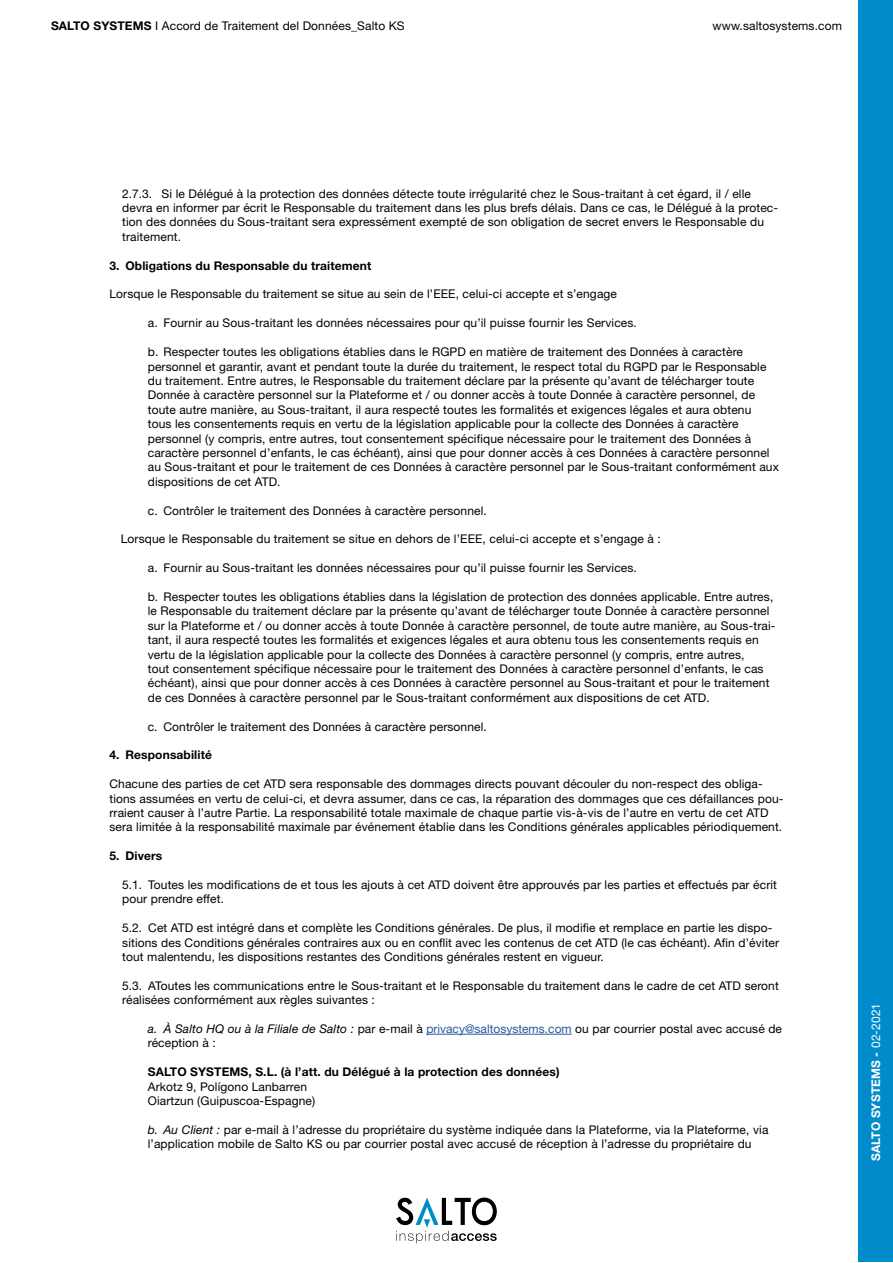
<style>
.page{position:relative;width:893px;height:1263px;background:#fff}
.page>*{position:absolute;margin:0;border:0;box-sizing:border-box;transform-origin:0 0}
.t1{font:12px/14.4px "Helvetica Neue LT Std";letter-spacing:.01em;color:#000}
.t2{font:700 12px "Helvetica Neue LT Std";letter-spacing:.01em;color:#000}
.t3{font:700 12px "Helvetica Neue LT Std";letter-spacing:.01em;color:#fff}
.s1{font-weight:700}
.s2{font-style:italic}
.s3{color:#275b9b}
.s4{font-weight:400}
</style>
<div class="page">
<hr style="left:0;top:1px;width:1px;height:1261px;background:#008bcb">
<div style="left:859px;top:1px;width:34px;height:1261px;background:#008bcb"></div>
<svg style="left:396px;top:1197px;width:101px;height:46px"></svg>
<hr style="left:426px;top:1034px;width:146px;height:1px;background:#275b9b">
<p class="t1" style="left:51px;top:18px;width:355px"><span class="s1">SALTO SYSTEMS</span> I Accord de Traitement del Données_Salto KS</p>
<p class="t1" style="left:713px;top:19px;width:131px">www.saltosystems.com</p>
<p class="t1" style="left:122px;top:186px;width:657px">2.7.3. Si le Délégué à la protection des données détecte toute irrégularité chez le Sous-traitant à cet égard, il / elle devra en informer par écrit le Responsable du traitement dans les plus brefs délais. Dans ce cas, le Délégué à la protec&shy;tion des données du Sous-traitant sera expressément exempté de son obligation de secret envers le Responsable du traitement.</p>
<p class="t2" style="left:109px;top:258px;width:263px">3. Obligations du Responsable du traitement</p>
<p class="t1" style="left:109px;top:287px;width:509px">Lorsque le Responsable du traitement se situe au sein de l’EEE, celui-ci accepte et s’engage</p>
<p class="t1" style="left:148px;top:316px;width:491px">a. Fournir au Sous-traitant les données nécessaires pour qu’il puisse fournir les Services.</p>
<p class="t1" style="left:148px;top:344px;width:633px">b. Respecter toutes les obligations établies dans le RGPD en matière de traitement des Données à caractère personnel et garantir, avant et pendant toute la durée du traitement, le respect total du RGPD par le Responsable du traitement. Entre autres, le Responsable du traitement déclare par la présente qu’avant de télécharger toute Donnée à caractère personnel sur la Plateforme et / ou donner accès à toute Donnée à caractère personnel, de toute autre manière, au Sous-traitant, il aura respecté toutes les formalités et exigences légales et aura obtenu<br>tous les consentements requis en vertu de la législation applicable pour la collecte des Données à caractère personnel (y compris, entre autres, tout consentement spécifique nécessaire pour le traitement des Données à caractère personnel d’enfants, le cas échéant), ainsi que pour donner accès à ces Données à caractère personnel au Sous-traitant et pour le traitement de ces Données à caractère personnel par le Sous-traitant conformément aux dispositions de cet ATD.</p>
<p class="t1" style="left:148px;top:503px;width:341px">c. Contrôler le traitement des Données à caractère personnel.</p>
<p class="t1" style="left:121px;top:532px;width:541px">Lorsque le Responsable du traitement se situe en dehors de l’EEE, celui-ci accepte et s’engage à :</p>
<p class="t1" style="left:148px;top:560px;width:491px">a. Fournir au Sous-traitant les données nécessaires pour qu’il puisse fournir les Services.</p>
<p class="t1" style="left:148px;top:589px;width:629px">b. Respecter toutes les obligations établies dans la législation de protection des données applicable. Entre autres, le Responsable du traitement déclare par la présente qu’avant de télécharger toute Donnée à caractère personnel sur la Plateforme et / ou donner accès à toute Donnée à caractère personnel, de toute autre manière, au Sous-trai&shy;tant, il aura respecté toutes les formalités et exigences légales et aura obtenu tous les consentements requis en vertu de la législation applicable pour la collecte des Données à caractère personnel (y compris, entre autres,<br>tout consentement spécifique nécessaire pour le traitement des Données à caractère personnel d’enfants, le cas échéant), ainsi que pour donner accès à ces Données à caractère personnel au Sous-traitant et pour le traitement de ces Données à caractère personnel par le Sous-traitant conformément aux dispositions de cet ATD.</p>
<p class="t1" style="left:148px;top:719px;width:341px">c. Contrôler le traitement des Données à caractère personnel.</p>
<p class="t2" style="left:109px;top:748px;width:104px">4. Responsabilité</p>
<p class="t1" style="left:109px;top:776px;width:676px">Chacune des parties de cet ATD sera responsable des dommages directs pouvant découler du non-respect des obliga&shy;tions assumées en vertu de celui-ci, et devra assumer, dans ce cas, la réparation des dommages que ces défaillances pou&shy;rraient causer à l’autre Partie. La responsabilité totale maximale de chaque partie vis-à-vis de l’autre en vertu de cet ATD sera limitée à la responsabilité maximale par événement établie dans les Conditions générales applicables périodiquement.</p>
<p class="t2" style="left:109px;top:848px;width:54px">5. Divers</p>
<p class="t1" style="left:122px;top:877px;width:656px">5.1. Toutes les modifications de et tous les ajouts à cet ATD doivent être approuvés par les parties et effectués par écrit pour prendre effet.</p>
<p class="t1" style="left:122px;top:920px;width:658px">5.2. Cet ATD est intégré dans et complète les Conditions générales. De plus, il modifie et remplace en partie les dispo&shy;sitions des Conditions générales contraires aux ou en conflit avec les contenus de cet ATD (le cas échéant). Afin d’éviter tout malentendu, les dispositions restantes des Conditions générales restent en vigueur.</p>
<p class="t1" style="left:122px;top:978px;width:658px">5.3. AToutes les communications entre le Sous-traitant et le Responsable du traitement dans le cadre de cet ATD seront réalisées conformément aux règles suivantes :</p>
<p class="t1" style="left:148px;top:1021px;width:636px"><span class="s2">a. À Salto HQ ou à la Filiale de Salto :</span> par e-mail à <span class="s3">privacy@saltosystems.com</span> ou par courrier postal avec accusé de réception à :</p>
<p class="t2" style="left:148px;top:1064px;width:413px">SALTO SYSTEMS, S.L. (à l’att. du Délégué à la protection des données)</p>
<p class="t1" style="left:148px;top:1079px;width:169px">Arkotz 9, Polígono Lanbarren<br>Oiartzun (Guipuscoa-Espagne)</p>
<p class="t1" style="left:148px;top:1122px;width:622px"><span class="s2">b. Au Client :</span> par e-mail à l’adresse du propriétaire du système indiquée dans la Plateforme, via la Plateforme, via l’application mobile de Salto KS ou par courrier postal avec accusé de réception à l’adresse du propriétaire du</p>
<p class="t3" style="left:868px;top:1161px;width:160px;rotate:-90deg">SALTO SYSTEMS - <span class="s4">02-2021</span></p>
</div>
